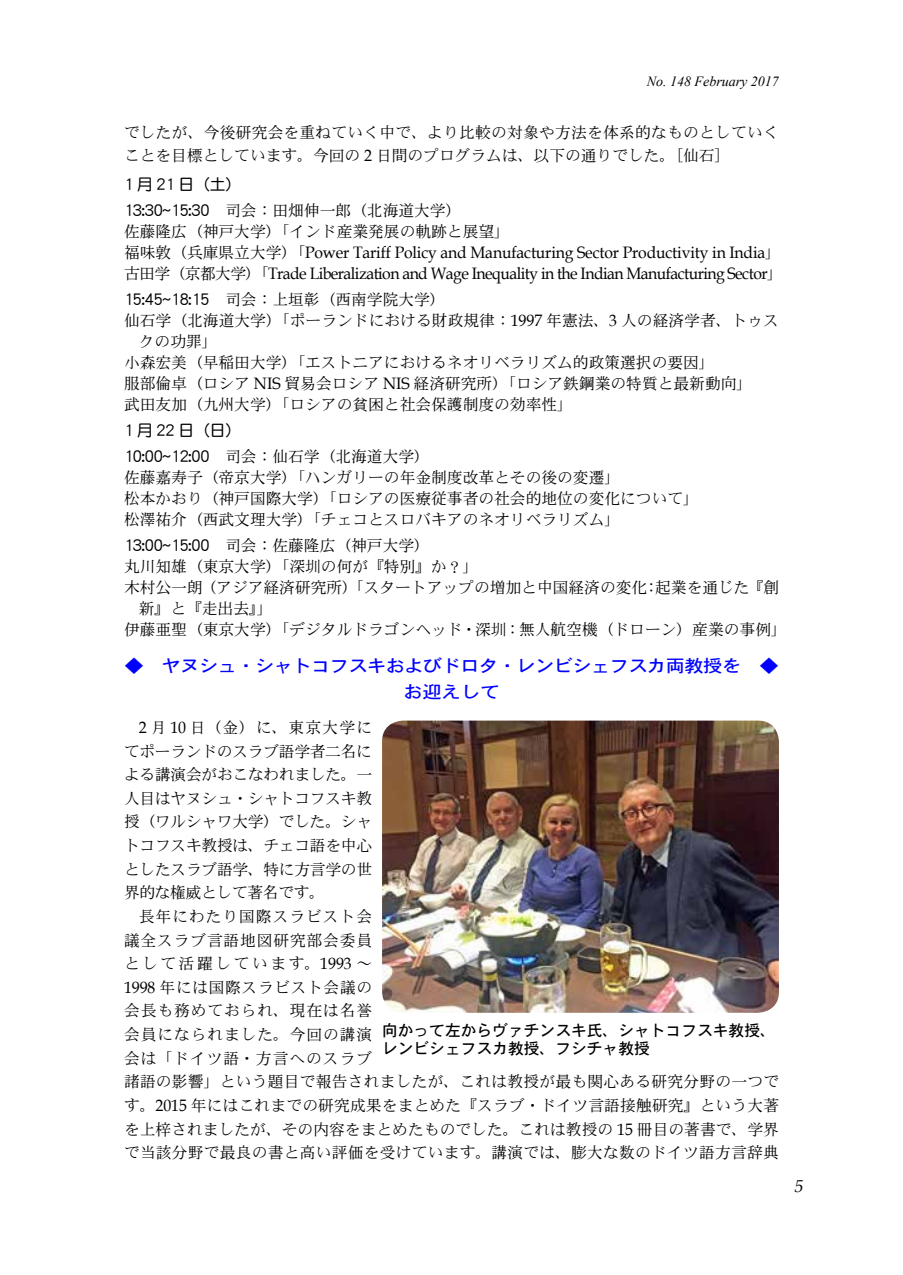
<style>
.page{position:relative;width:903px;height:1275px;background:#fff}
.page>*{position:absolute;margin:0;border:0;box-sizing:border-box;transform-origin:0 0}
.t1{font:17.5px/26.2px "DFHS Gothic W5 WIN RKSJ H";letter-spacing:-.03em;color:#00f;text-align:center;scale:1.1 1}
.t2{font:italic 17.5px "Book Antiqua";color:#000}
.t3{font:16.45px/21px "Book Antiqua";letter-spacing:-.035em;color:#000;scale:.95 1}
.t4{font:15.75px/23.6px "DFHS Mincho W3 WIN RKSJ H";color:#000}
.t5{font:15.75px/17.5px "DFHS Gothic W5 WIN RKSJ H";color:#000}
.t6{font:15.75px "DF Maru Gothic Bd WING RKSJ H";letter-spacing:.25em;color:#000}
.t7{font:italic 14px "Times New Roman";color:#000}
.s1{font-family:"Book Antiqua";font-size:16.45px}
.s2{font-family:"DF Maru Gothic Bd WING RKSJ H"}
.s3{font-family:"DFHS Mincho W3 WIN RKSJ H";font-size:15.75px}
.s4{font-family:"Sim Sun"}
</style>
<div class="page">
<img style="left:382px;top:721px;width:397px;height:292px">
<p class="t7" style="left:647px;top:72px;width:134px">No. 148 February 2017</p>
<p class="t4" style="left:124px;top:120px;width:656px">でしたが、今後研究会を重ねていく中で、より比較の対象や方法を体系的なものとしていくことを目標としています。今回の <span class="s1">2</span> 日間のプログラムは、以下の通りでした。［仙石］</p>
<p class="t6" style="left:124px;top:176px;width:111px">1月21日（土）</p>
<p class="t4" style="left:124px;top:200px;width:387px;line-height:21px"><span class="s2">13:30~15:30</span>　司会：田畑伸一郎（北海道大学）<br>佐藤隆広（神戸大学）「インド産業発展の軌跡と展望」</p>
<p class="t3" style="left:124px;top:241px;width:695px"><span class="s3">福味敦（兵庫県立大学）「</span>Power Tariff Policy and Manufacturing Sector Productivity in India<span class="s3">」古田学（京都大学）「</span>Trade Liberalization and Wage Inequality in the Indian Manufacturing Sector<span class="s3">」</span></p>
<p class="t4" style="left:124px;top:287px;width:323px"><span class="s2">15:45~18:15</span>　司会：上垣彰（西南学院大学）</p>
<p class="t4" style="left:124px;top:308px;width:656px">仙石学（北海道大学）「ポーランドにおける財政規律：<span class="s1">1997</span> 年憲法、<span class="s1">3</span> 人の経済学者、トゥス</p>
<p class="t4" style="left:139px;top:329px;width:80px">クの功罪」</p>
<p class="t4" style="left:124px;top:350px;width:592px">小森宏美（早稲田大学）「エストニアにおけるネオリベラリズム的政策選択の要因」</p>
<p class="t4" style="left:124px;top:371px;width:630px">服部倫卓（ロシア <span class="s1">NIS</span> 貿易会ロシア <span class="s1">NIS</span> 経済研究所）「ロシア鉄鋼業の特質と最新動向」</p>
<p class="t4" style="left:124px;top:392px;width:450px">武田友加（九州大学）「ロシアの貧困と社会保護制度の効率性」</p>
<p class="t6" style="left:124px;top:422px;width:111px">1月22日（日）</p>
<p class="t4" style="left:124px;top:445px;width:576px;line-height:21px"><span class="s2">10:00~12:00</span>　司会：仙石学（北海道大学）<br>佐藤嘉寿子（帝京大学）「ハンガリーの年金制度改革とその後の変遷」<br>松本かおり（神戸国際大学）「ロシアの医療従事者の社会的地位の変化について」松澤祐介（西武文理大学）「チェコとスロバキアのネオリベラリズム」</p>
<p class="t4" style="left:124px;top:533px;width:307px"><span class="s2">13:00~15:00</span>　司会：佐藤隆広（神戸大学）</p>
<p class="t4" style="left:124px;top:554px;width:356px">丸川知雄（東京大学）「深<span class="s4">圳</span>の何が『特別』か？」</p>
<p class="t4" style="left:124px;top:575px;width:656px">木村公一朗（アジア経済研究所）「スタートアップの増加と中国経済の変化：起業を通じた『創</p>
<p class="t4" style="left:139px;top:596px;width:135px">新』と『走出去』」</p>
<p class="t4" style="left:124px;top:617px;width:664px">伊藤亜聖（東京大学）「デジタルドラゴンヘッド・深<span class="s4">圳</span>：無人航空機（ドローン）産業の事例」</p>
<p class="t1" style="left:124px;top:653px;width:596px">◆　ヤヌシュ・シャトコフスキおよびドロタ・レンビシェフスカ両教授を　◆お迎えして</p>
<p class="t4" style="left:124px;top:715px;width:250px;text-align:justify;text-indent:15px"><span class="s1">2</span> 月 <span class="s1">10</span> 日（金）に、東京大学にてポーランドのスラブ語学者二名による講演会がおこなわれました。一人目はヤヌシュ・シャトコフスキ教授（ワルシャワ大学）でした。シャトコフスキ教授は、チェコ語を中心としたスラブ語学、特に方言学の世界的な権威として著名です。</p>
<p class="t4" style="left:124px;top:904px;width:657px;text-indent:15px">長年にわたり国際スラビスト会<br>議全スラブ言語地図研究部会委員<br>として活躍しています。<span class="s1">1993</span> ～<br><span class="s1">1998</span> 年には国際スラビスト会議の<br>会長も務めておられ、現在は名誉<br>会員になられました。今回の講演<br>会は「ドイツ語・方言へのスラブ<br>諸語の影響」という題目で報告されましたが、これは教授が最も関心ある研究分野の一つです。<span class="s1">2015</span> 年にはこれまでの研究成果をまとめた『スラブ・ドイツ言語接触研究』という大著を上梓されましたが、その内容をまとめたものでした。これは教授の <span class="s1">15</span> 冊目の著書で、学界で当該分野で最良の書と高い評価を受けています。講演では、膨大な数のドイツ語方言辞典</p>
<p class="t5" style="left:382px;top:1022px;width:395px">向かって左からヴァチンスキ氏、シャトコフスキ教授、レンビシェフスカ教授、フシチャ教授</p>
<p class="t2" style="left:795px;top:1173px;width:10px">5</p>
</div>
